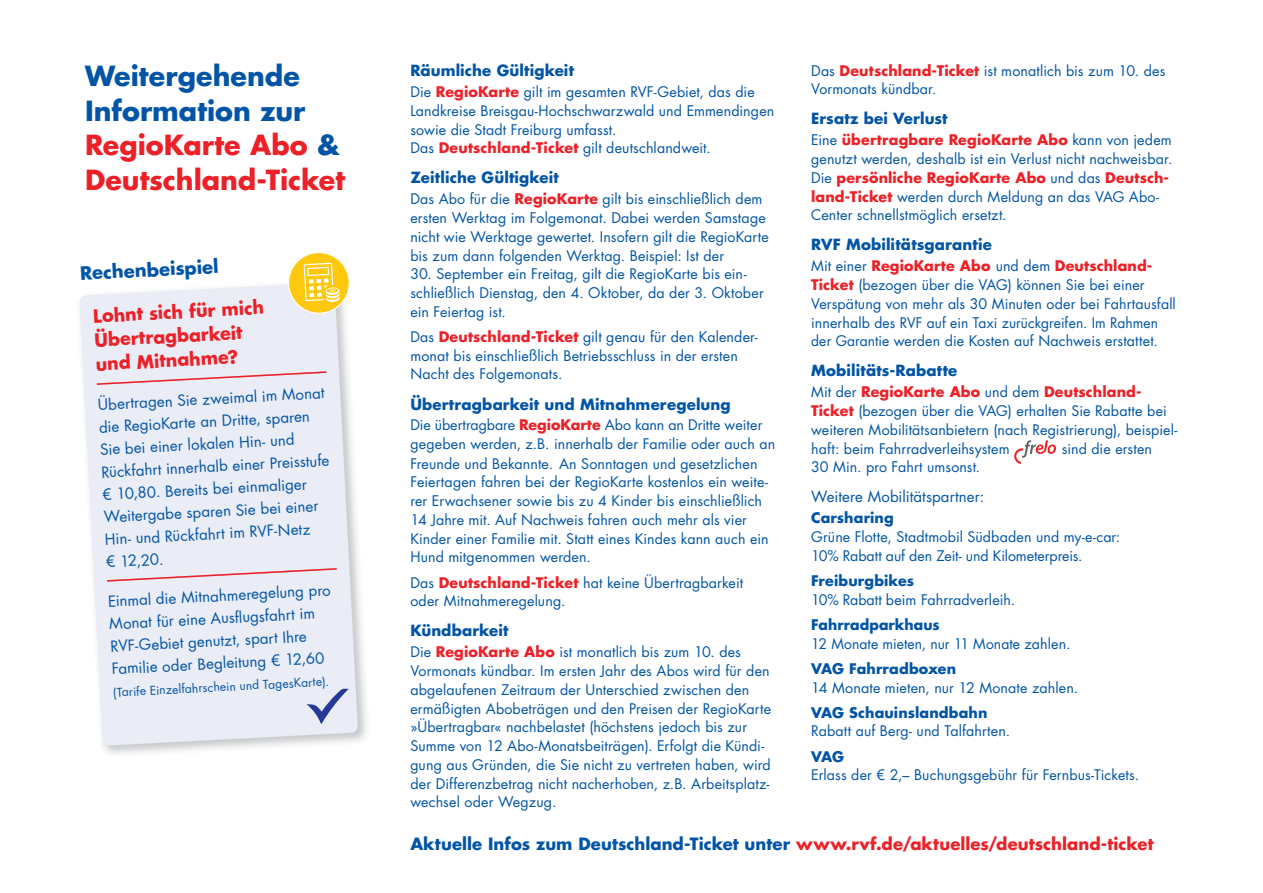
<style>
.page{position:relative;width:1263px;height:893px;background:#fff}
.page>*{position:absolute;margin:0;border:0;box-sizing:border-box;transform-origin:0 0}
.t1{font:700 27px/34.5px "Futura LT Pro";color:#ee2027}
.t2{font:700 18px/24px "Futura LT Pro";color:#ee2027}
.t3{font:700 18px "Futura LT Pro";color:#0154a6}
.t4{font:700 16.5px "Futura LT Pro";letter-spacing:.005em;color:#0154a6}
.t5{font:15px/22.5px "Futura LT Pro";letter-spacing:.005em;color:#0154a6}
.t6{font:700 15px "Futura LT Pro";letter-spacing:.01em;color:#0154a6}
.t7{font:14.25px/18.8px "Futura LT Pro";letter-spacing:.01em;color:#0154a6}
.t8{font:700 14.25px "Futura LT Pro";letter-spacing:.005em;color:#0154a6}
.t9{font:12px "Futura LT Pro";color:#0154a6}
.s1{color:#0154a6}
.s2{font-weight:700;color:#ee2027}
.s3{color:#ee2027}
</style>
<div class="page">
<svg style="left:1014px;top:440px;width:42px;height:24px"></svg>
<svg style="left:80px;top:283px;width:278px;height:463px;background:#eaecf5"></svg>
<svg style="left:97px;top:371px;width:229px;height:14px;background:#ead4de"></svg>
<svg style="left:107px;top:568px;width:230px;height:14px;background:#ead4de"></svg>
<svg style="left:288px;top:253px;width:62px;height:61px"></svg>
<svg style="left:306px;top:688px;width:43px;height:36px;background:#c1c6e2"></svg>
<h1 class="t1" style="left:85px;top:58px;width:262px"><span class="s1">Weitergehende<br>Information zur<br></span>RegioKarte Abo <span class="s1">&amp;<br></span>Deutschland-Ticket</h1>
<p class="t3" style="left:79px;top:259px;width:140px;rotate:-3deg">Rechenbeispiel</p>
<p class="t2" style="left:93px;top:303px;width:172px;rotate:-3deg">Lohnt sich für mich<br>Übertragbarkeit und Mitnahme?</p>
<p class="t5" style="left:97px;top:393px;width:230px;rotate:-3deg">Übertragen Sie zweimal im Monat die RegioKarte an Dritte, sparen<br>Sie bei einer lokalen Hin- und<br>Rückfahrt innerhalb einer Preisstufe € 10,80. Bereits bei einmaliger<br>Weitergabe sparen Sie bei einer<br>Hin- und Rückfahrt im RVF-Netz<br>€ 12,20.</p>
<p class="t5" style="left:108px;top:590px;width:224px;rotate:-3deg">Einmal die Mitnahmeregelung pro<br>Monat für eine Ausflugsfahrt im<br>RVF-Gebiet genutzt, spart Ihre<br>Familie oder Begleitung € 12,60</p>
<p class="t9" style="left:113px;top:684px;width:218px;rotate:-3deg">(Tarife Einzelfahrschein und TagesKarte).</p>
<p class="t6" style="left:410px;top:59px;width:165px">Räumliche Gültigkeit</p>
<p class="t7" style="left:410px;top:82px;width:366px">Die <span class="s2">RegioKarte</span> gilt im gesamten RVF-Gebiet, das die Landkreise Breisgau-Hoch schwarzwald und Emmendingen sowie die Stadt Freiburg umfasst.<br>Das <span class="s2">Deutschland-Ticket</span> gilt deutschlandweit.</p>
<p class="t6" style="left:410px;top:166px;width:150px">Zeitliche Gültigkeit</p>
<p class="t7" style="left:410px;top:190px;width:360px">Das Abo für die <span class="s2">RegioKarte</span> gilt bis einschließlich dem ersten Werktag im Folgemonat. Dabei werden Sams tage nicht wie Werktage gewertet. Insofern gilt die RegioKarte bis zum dann folgenden Werktag. Beispiel: Ist der</p>
<p class="t7" style="left:410px;top:265px;width:355px">30. September ein Freitag, gilt die RegioKarte bis ein&shy;schließlich Dienstag, den 4. Oktober, da der 3. Oktober ein Feiertag ist.</p>
<p class="t7" style="left:410px;top:327px;width:349px">Das <span class="s2">Deutschland-Ticket</span> gilt genau für den Kalender&shy;monat bis einschließlich Betriebsschluss in der ersten<br>Nacht des Folgemonats.</p>
<p class="t6" style="left:410px;top:392px;width:322px">Übertragbarkeit und Mitnahmeregelung</p>
<p class="t7" style="left:410px;top:416px;width:366px">Die übertragbare <span class="s2">RegioKarte</span> Abo kann an Dritte weiter gegeben werden, z.B. innerhalb der Familie oder auch an Freunde und Bekannte. An Sonntagen und gesetzlichen Feiertagen fahren bei der RegioKarte kostenlos ein weite&shy;rer Erwachsener sowie bis zu 4 Kinder bis einschließlich 14 Jahre mit. Auf Nachweis fahren auch mehr als vier Kinder einer Familie mit. Statt eines Kindes kann auch ein Hund mitgenommen werden.</p>
<p class="t7" style="left:410px;top:573px;width:334px">Das <span class="s2">Deutschland-Ticket</span> hat keine Übertragbarkeit oder Mitnahmeregelung.</p>
<p class="t6" style="left:410px;top:619px;width:100px">Kündbarkeit</p>
<p class="t7" style="left:410px;top:643px;width:362px">Die <span class="s2">RegioKarte Abo</span> ist monatlich bis zum 10. des<br>Vor monats kündbar. Im ersten Jahr des Abos wird für den abgelaufenen Zeitraum der Unterschied zwischen den ermäßigten Abobeträgen und den Preisen der RegioKarte »Übertragbar« nachbelastet (höchstens jedoch bis zur Summe von 12 Abo-Monatsbeiträgen). Erfolgt die Kündi&shy;gung aus Gründen, die Sie nicht zu vertreten haben, wird der Differenzbetrag nicht nach erhoben, z.B. Arbeitsplatz&shy;wechsel oder Wegzug.</p>
<p class="t7" style="left:811px;top:61px;width:356px">Das <span class="s2">Deutschland-Ticket</span> ist monatlich bis zum 10. des<br>Vormonats kündbar.</p>
<p class="t6" style="left:811px;top:107px;width:138px">Ersatz bei Verlust</p>
<p class="t7" style="left:811px;top:131px;width:363px">Eine <span class="s2">übertragbare RegioKarte Abo</span> kann von jedem genutzt werden, deshalb ist ein Verlust nicht nachweisbar.<br>Die <span class="s2">persönliche RegioKarte Abo</span> und das <span class="s2">Deutsch&shy;land-Ticket</span> werden durch Meldung an das VAG Abo-Center schnellstmöglich ersetzt.</p>
<p class="t6" style="left:811px;top:233px;width:182px">RVF Mobilitätsgarantie</p>
<p class="t7" style="left:811px;top:257px;width:366px">Mit einer <span class="s2">RegioKarte Abo</span> und dem <span class="s2">Deutschland-Ticket</span> (bezogen über die VAG) können Sie bei einer Verspätung von mehr als 30 Minuten oder bei Fahrtausfall innerhalb des RVF auf ein Taxi zurückgreifen. Im Rahmen der Garantie werden die Kosten auf Nachweis erstattet.</p>
<p class="t6" style="left:811px;top:359px;width:148px">Mobilitäts-Rabatte</p>
<p class="t7" style="left:811px;top:383px;width:368px">Mit der <span class="s2">RegioKarte Abo</span> und dem <span class="s2">Deutschland-Ticket</span> (bezogen über die VAG) erhalten Sie Rabatte bei weiteren Mobilitäts anbie tern (nach Registrierung), beispiel&shy;haft: beim Fahr rad ver leih system</p>
<p class="t7" style="left:1062px;top:439px;width:92px">sind die ersten</p>
<p class="t7" style="left:811px;top:458px;width:171px">30 Min. pro Fahrt umsonst.</p>
<p class="t5" style="left:811px;top:485px;width:175px">Weitere Mobilitätspartner:</p>
<p class="t8" style="left:811px;top:507px;width:84px">Carsharing</p>
<p class="t7" style="left:811px;top:527px;width:311px">Grüne Flotte, Stadtmobil Südbaden und my-e-car:<br>10% Rabatt auf den Zeit- und Kilometerpreis.</p>
<p class="t8" style="left:811px;top:570px;width:104px">Freiburgbikes</p>
<p class="t7" style="left:811px;top:590px;width:205px">10% Rabatt beim Fahrradverleih.</p>
<p class="t8" style="left:811px;top:613px;width:130px">Fahrradparkhaus</p>
<p class="t7" style="left:811px;top:634px;width:261px">12 Monate mieten, nur 11 Monate zahlen.</p>
<p class="t8" style="left:811px;top:657px;width:147px">VAG Fahrradboxen</p>
<p class="t7" style="left:811px;top:678px;width:268px">14 Monate mieten, nur 12 Monate zahlen.</p>
<p class="t8" style="left:811px;top:701px;width:178px">VAG Schauinslandbahn</p>
<p class="t7" style="left:811px;top:722px;width:201px">Rabatt auf Berg- und Talfahrten.</p>
<p class="t8" style="left:811px;top:745px;width:34px">VAG</p>
<p class="t7" style="left:811px;top:765px;width:330px">Erlass der € 2,– Buchungsgebühr für Fernbus-Tickets.</p>
<p class="t4" style="left:410px;top:831px;width:745px">Aktuelle Infos zum Deutschland-Ticket unter <span class="s3">www.rvf.de/aktuelles/deutschland-ticket</span></p>
</div>
